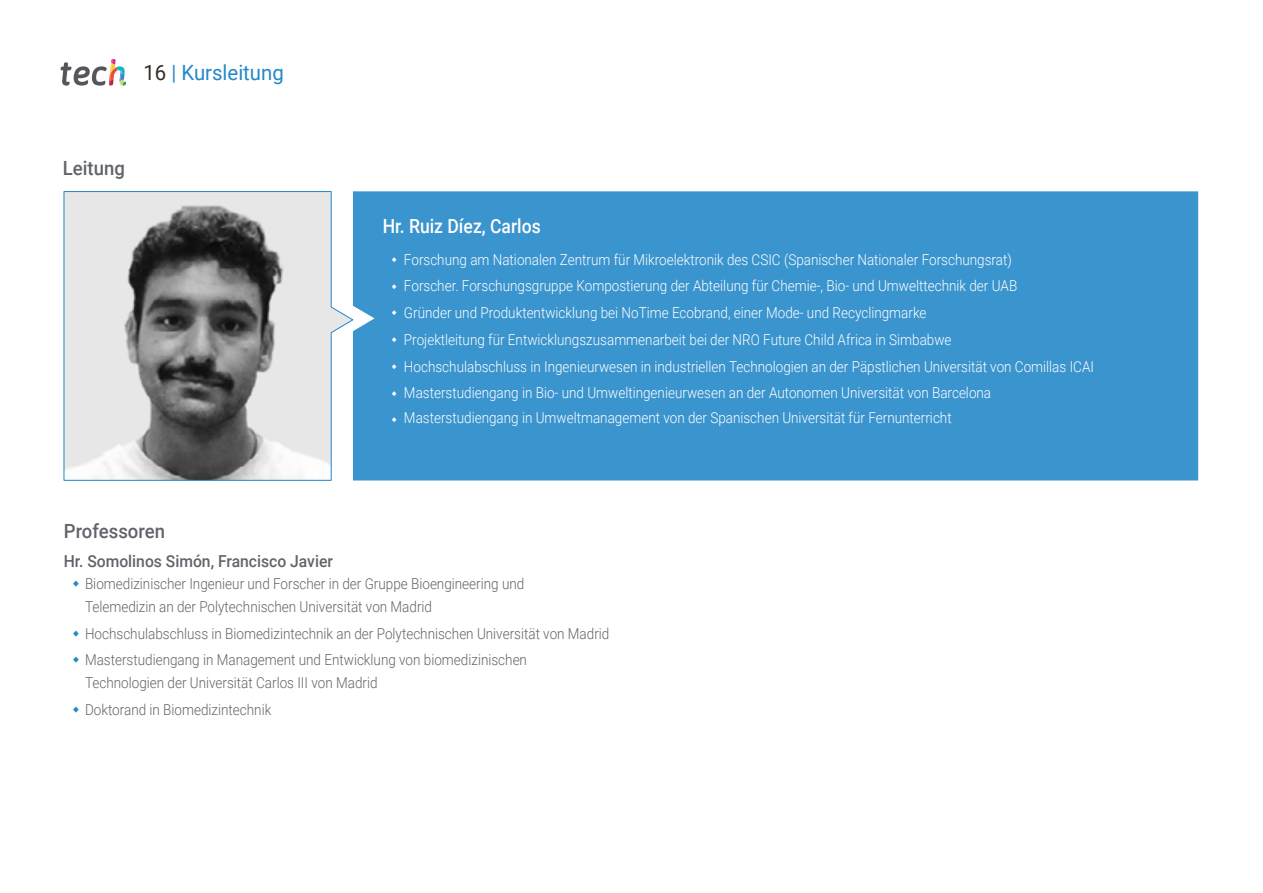
<style>
.page{position:relative;width:1263px;height:893px;background:#fff}
.page>*{position:absolute;margin:0;border:0;box-sizing:border-box;transform-origin:0 0}
.t1{font:21px "Roboto";color:#2488c9}
.t2{font:500 19.5px "Roboto";color:#fff;scale:.9 1}
.t3{font:500 19.5px "Roboto";color:#61646a;scale:.95 1}
.t4{font:500 16.5px "Roboto";color:#61646a;scale:.95 1}
.t5{font:300 15px/26.7px "Roboto";color:#fff;scale:.9 1}
.t6{font:300 15px/26.7px "Roboto";color:#61646a;scale:.9 1}
.s1{color:#312e20}
</style>
<div class="page">
<svg style="left:61px;top:59px;width:65px;height:27px"></svg>
<div style="left:353px;top:191px;width:845px;height:289px;background:#3a94ce"></div>
<svg style="left:64px;top:191px;width:289px;height:290px"></svg>
<svg style="left:392px;top:257px;width:5px;height:5px"></svg>
<svg style="left:392px;top:284px;width:5px;height:5px"></svg>
<svg style="left:392px;top:310px;width:5px;height:5px"></svg>
<svg style="left:392px;top:337px;width:5px;height:5px"></svg>
<svg style="left:392px;top:364px;width:5px;height:5px"></svg>
<svg style="left:392px;top:391px;width:5px;height:5px"></svg>
<svg style="left:392px;top:417px;width:5px;height:5px"></svg>
<h1 class="t1" style="left:144px;top:57px;width:142px"><span class="s1">16</span> | Kursleitung</h1>
<h2 class="t3" style="left:63px;top:154px;width:67px">Leitung</h2>
<h2 class="t3" style="left:64px;top:517px;width:108px">Professoren</h2>
<h2 class="t2" style="left:383px;top:212px;width:177px">Hr. Ruiz Díez, Carlos</h2>
<p class="t5" style="left:404px;top:245px;width:768px">Forschung am Nationalen Zentrum für Mikroelektronik des CSIC (Spanischer Nationaler Forschungsrat)<br>Forscher. Forschungsgruppe Kompostierung der Abteilung für Chemie-, Bio- und Umwelttechnik der UAB<br>Gründer und Produktentwicklung bei NoTime Ecobrand, einer Mode- und Recyclingmarke<br>Projektleitung für Entwicklungszusammenarbeit bei der NRO Future Child Africa in Simbabwe<br>Hochschulabschluss in Ingenieurwesen in industriellen Technologien an der Päpstlichen Universität von Comillas ICAI Masterstudiengang in Bio- und Umweltingenieurwesen an der Autonomen Universität von Barcelona</p>
<p class="t5" style="left:404px;top:404px;width:610px">Masterstudiengang in Umweltmanagement von der Spanischen Universität für Fernunterricht</p>
<p class="t4" style="left:64px;top:550px;width:285px">Hr. Somolinos Simón, Francisco Javier</p>
<p class="t6" style="left:85px;top:572px;width:490px;line-height:22.5px">Biomedizinischer Ingenieur und Forscher in der Gruppe Bioengineering und<br>Telemedizin an der Polytechnischen Universität von Madrid</p>
<p class="t6" style="left:85px;top:619px;width:584px">Hochschulabschluss in Biomedizintechnik an der Polytechnischen Universität von Madrid<br>Masterstudiengang in Management und Entwicklung von biomedizinischen</p>
<p class="t6" style="left:85px;top:669px;width:327px">Technologien der Universität Carlos III von Madrid<br>Doktorand in Biomedizintechnik</p>
</div>
